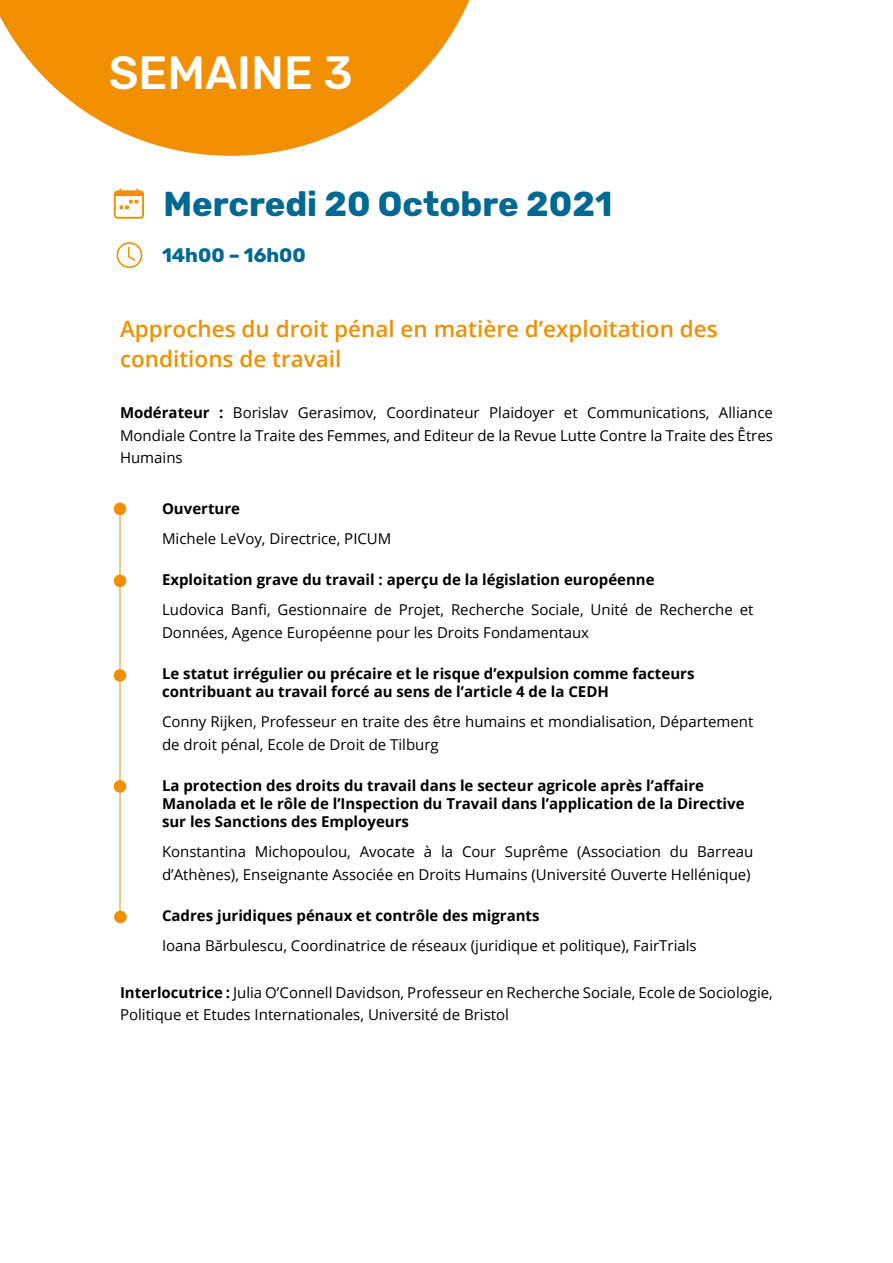
<style>
.page{position:relative;width:893px;height:1263px;background:#fff}
.page>*{position:absolute;margin:0;border:0;box-sizing:border-box;transform-origin:0 0}
.t1{font:500 46.35px "Rubik";color:#fff}
.t2{font:700 34.5px "Rubik";color:#006993}
.t3{font:600 22.5px/30px "Open Sans";color:#f18f01}
.t4{font:700 19.5px "Rubik";color:#006993}
.t5{font:15px/22.5px "Open Sans";color:#000}
.t6{font:700 15px/18px "Open Sans";color:#000}
.s1{font-weight:700}
</style>
<div class="page">
<svg style="left:0;top:0;width:470px;height:156px;fill:#f18f01"></svg>
<svg style="left:117px;top:242px;width:25px;height:26px"></svg>
<hr style="left:120px;top:509px;width:1px;height:411px;background:#f18f01">
<div style="left:114px;top:503px;width:12px;height:11px;background:#f18f01;border-radius:50%"></div>
<div style="left:114px;top:503px;width:12px;height:12px;border:2px solid #f18f01;border-radius:50%"></div>
<div style="left:114px;top:575px;width:12px;height:11px;background:#f18f01;border-radius:50%"></div>
<div style="left:114px;top:575px;width:12px;height:12px;border:2px solid #f18f01;border-radius:50%"></div>
<div style="left:114px;top:670px;width:12px;height:11px;background:#f18f01;border-radius:50%"></div>
<div style="left:114px;top:669px;width:12px;height:13px;border:2px solid #f18f01;border-radius:50%"></div>
<div style="left:114px;top:781px;width:12px;height:11px;background:#f18f01;border-radius:50%"></div>
<div style="left:114px;top:780px;width:12px;height:13px;border:2px solid #f18f01;border-radius:50%"></div>
<div style="left:115px;top:911px;width:11px;height:11px;background:#f18f01;border-radius:50%"></div>
<div style="left:114px;top:911px;width:13px;height:12px;border:2px solid #f18f01;border-radius:50%"></div>
<svg style="left:114px;top:188px;width:30px;height:31px"></svg>
<h1 class="t1" style="left:109px;top:46px;width:246px">SEMAINE 3</h1>
<h2 class="t2" style="left:164px;top:184px;width:450px">Mercredi 20 Octobre 2021</h2>
<h3 class="t4" style="left:162px;top:244px;width:145px">14h00 – 16h00</h3>
<h3 class="t3" style="left:120px;top:313px;width:599px">Approches du droit pénal en matière d’exploitation des conditions de travail</h3>
<p class="t5" style="left:120px;top:401px;width:654px;text-align:justify"><span class="s1">Modérateur :</span> Borislav Gerasimov, Coordinateur Plaidoyer et Communications, Alliance Mondiale Contre la Traite des Femmes, and Editeur de la Revue Lutte Contre la Traite des Êtres Humains</p>
<p class="t6" style="left:162px;top:499px;width:80px">Ouverture</p>
<p class="t5" style="left:162px;top:526px;width:231px">Michele LeVoy, Directrice, PICUM</p>
<p class="t6" style="left:162px;top:570px;width:494px">Exploitation grave du travail : aperçu de la législation européenne</p>
<p class="t5" style="left:162px;top:598px;width:593px">Ludovica Banfi, Gestionnaire de Projet, Recherche Sociale, Unité de Recherche et<br>Données, Agence Européenne pour les Droits Fondamentaux</p>
<p class="t6" style="left:162px;top:664px;width:534px">Le statut irrégulier ou précaire et le risque d’expulsion comme facteurs contribuant au travail forcé au sens de l’article 4 de la CEDH</p>
<p class="t5" style="left:162px;top:710px;width:593px">Conny Rijken, Professeur en traite des être humains et mondialisation, Département de droit pénal, Ecole de Droit de Tilburg</p>
<p class="t6" style="left:162px;top:776px;width:584px">La protection des droits du travail dans le secteur agricole après l’affaire<br>Manolada et le rôle de l’Inspection du Travail dans l’application de la Directive sur les Sanctions des Employeurs</p>
<p class="t5" style="left:162px;top:840px;width:593px">Konstantina Michopoulou, Avocate à la Cour Suprême (Association du Barreau d’Athènes), Enseignante Associée en Droits Humains (Université Ouverte Hellénique)</p>
<p class="t6" style="left:162px;top:906px;width:379px">Cadres juridiques pénaux et contrôle des migrants</p>
<p class="t5" style="left:162px;top:934px;width:536px">Ioana Bărbulescu, Coordinatrice de réseaux (juridique et politique), FairTrials</p>
<p class="t5" style="left:120px;top:980px;width:654px"><span class="s1">Interlocutrice :</span> Julia O’Connell Davidson, Professeur en Recherche Sociale, Ecole de Sociologie,<br>Politique et Etudes Internationales, Université de Bristol</p>
</div>
